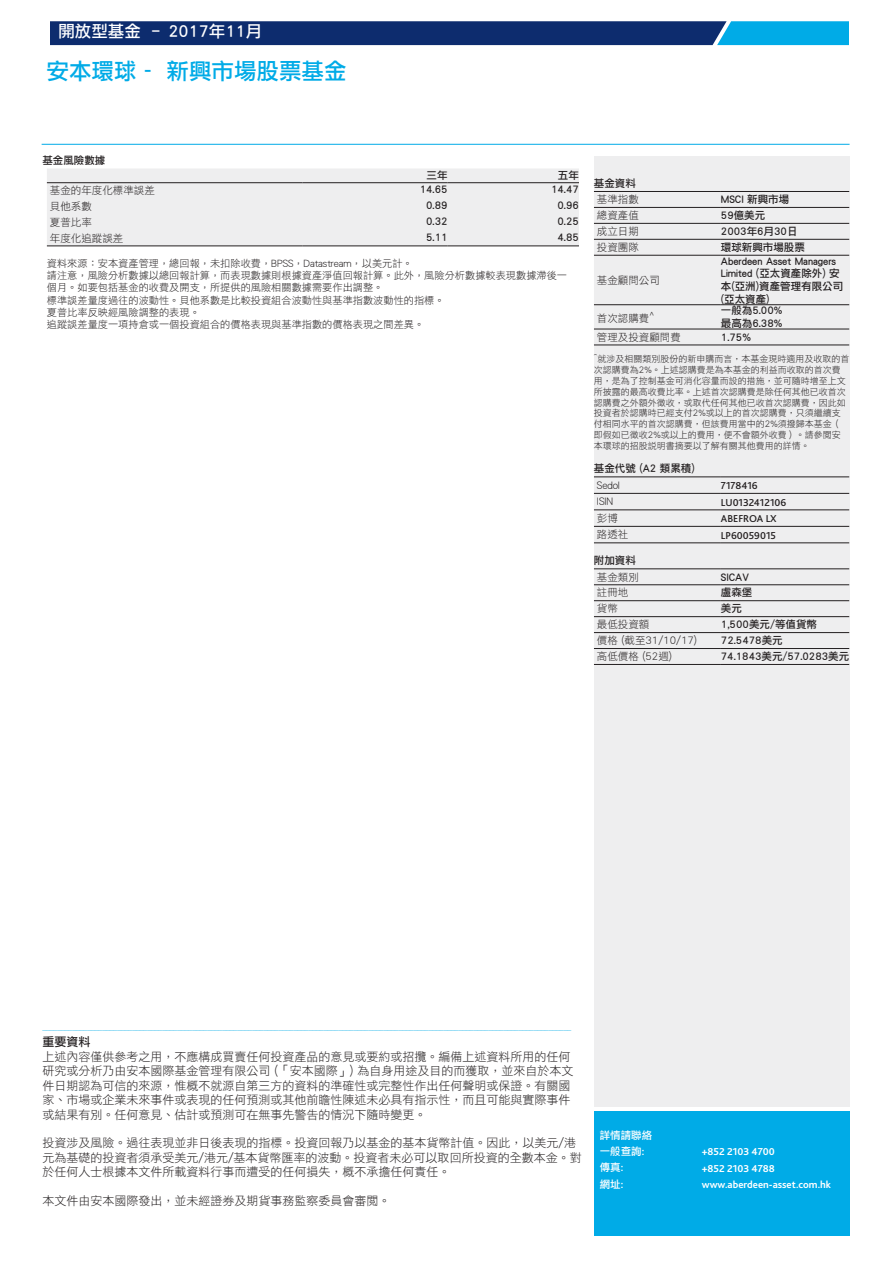
<style>
.page{position:relative;width:893px;height:1263px;background:#fff}
.page>*{position:absolute;margin:0;border:0;box-sizing:border-box;transform-origin:0 0}
.t1{font:22.5px "DF Li Hei HK W5";color:#00abe7}
.t2{font:16.5px "DF Li Hei HK W5";color:#fff}
.t3{font:12px/14.4px "DF Li Hei HK W3";color:#231f20}
.t4{font:12px "DF Li Hei HK W5";color:#231f20}
.t5{font:10.5px/12.6px "DF Li Hei HK W5";color:#231f20}
.t6{font:10.5px "DF Li Hei HK W3";color:#231f20}
.t7{font:700 10.5px "Bliss 2";color:#fff}
.t8{font:500 10.5px "Bliss 2";color:#231f20}
.t9{font:10.5px/15.3px "DF Li Hei HK W5";color:#fff}
.t10{font:10.2px/12.3px "DF Li Hei HK W3";color:#231f20}
.t11{font:9px/10.8px "DF Li Hei HK W3";color:#231f20}
</style>
<div class="page">
<div style="left:594px;top:1111px;width:256px;height:124px;background:#00abe7"></div>
<svg style="left:50px;top:21px;width:799px;height:24px;background:#0f4383"></svg>
<hr style="left:42px;top:144px;width:808px;height:1px;background:#00abe7">
<div style="left:594px;top:167px;width:256px;height:939px;background:#eeeeef"></div>
<svg style="left:594px;top:206px;width:255px;height:139px"></svg>
<hr style="left:594px;top:191px;width:127px;height:1px;background:#231f20">
<hr style="left:721px;top:191px;width:128px;height:1px;background:#231f20">
<hr style="left:594px;top:207px;width:127px;height:1px;background:#231f20">
<hr style="left:721px;top:207px;width:128px;height:1px;background:#231f20">
<hr style="left:594px;top:223px;width:127px;height:1px;background:#231f20">
<hr style="left:721px;top:223px;width:128px;height:1px;background:#231f20">
<hr style="left:594px;top:239px;width:127px;height:1px;background:#231f20">
<hr style="left:721px;top:239px;width:128px;height:1px;background:#231f20">
<hr style="left:594px;top:255px;width:127px;height:1px;background:#231f20">
<hr style="left:721px;top:255px;width:128px;height:1px;background:#231f20">
<hr style="left:594px;top:304px;width:127px;height:1px;background:#231f20">
<hr style="left:721px;top:304px;width:128px;height:1px;background:#231f20">
<hr style="left:594px;top:329px;width:127px;height:1px;background:#231f20">
<hr style="left:594px;top:345px;width:127px;height:1px;background:#231f20">
<hr style="left:721px;top:329px;width:128px;height:1px;background:#231f20">
<hr style="left:721px;top:345px;width:128px;height:1px;background:#231f20">
<svg style="left:594px;top:477px;width:255px;height:49px"></svg>
<hr style="left:594px;top:476px;width:127px;height:1px;background:#231f20">
<hr style="left:721px;top:476px;width:128px;height:1px;background:#231f20">
<hr style="left:594px;top:493px;width:127px;height:1px;background:#231f20">
<hr style="left:721px;top:493px;width:128px;height:1px;background:#231f20">
<hr style="left:594px;top:509px;width:127px;height:1px;background:#231f20">
<hr style="left:721px;top:509px;width:128px;height:1px;background:#231f20">
<hr style="left:594px;top:526px;width:127px;height:1px;background:#231f20">
<hr style="left:594px;top:542px;width:127px;height:1px;background:#231f20">
<hr style="left:721px;top:526px;width:128px;height:1px;background:#231f20">
<hr style="left:721px;top:542px;width:128px;height:1px;background:#231f20">
<svg style="left:594px;top:569px;width:255px;height:65px"></svg>
<hr style="left:594px;top:568px;width:127px;height:1px;background:#231f20">
<hr style="left:721px;top:568px;width:128px;height:1px;background:#231f20">
<hr style="left:594px;top:584px;width:127px;height:1px;background:#231f20">
<hr style="left:721px;top:584px;width:128px;height:1px;background:#231f20">
<hr style="left:594px;top:600px;width:127px;height:1px;background:#231f20">
<hr style="left:721px;top:600px;width:128px;height:1px;background:#231f20">
<hr style="left:594px;top:616px;width:127px;height:1px;background:#231f20">
<hr style="left:721px;top:616px;width:128px;height:1px;background:#231f20">
<hr style="left:594px;top:632px;width:127px;height:1px;background:#231f20">
<hr style="left:721px;top:632px;width:128px;height:1px;background:#231f20">
<hr style="left:594px;top:648px;width:127px;height:1px;background:#231f20">
<hr style="left:594px;top:664px;width:127px;height:1px;background:#231f20">
<hr style="left:721px;top:648px;width:128px;height:1px;background:#231f20">
<hr style="left:721px;top:664px;width:128px;height:1px;background:#231f20">
<div style="left:47px;top:169px;width:532px;height:77px;background:#eeeeef"></div>
<hr style="left:47px;top:182px;width:256px;height:1px;background:#231f20">
<hr style="left:303px;top:182px;width:145px;height:1px;background:#231f20">
<hr style="left:448px;top:182px;width:131px;height:1px;background:#231f20">
<hr style="left:47px;top:246px;width:256px;height:1px;background:#231f20">
<hr style="left:303px;top:246px;width:145px;height:1px;background:#231f20">
<hr style="left:448px;top:246px;width:131px;height:1px;background:#231f20">
<h2 class="t2" style="left:58px;top:23px;width:205px">開放型基金 ﹣2017年11月</h2>
<h1 class="t1" style="left:47px;top:59px;width:301px">安本環球 - 新興市場股票基金</h1>
<p class="t5" style="left:42px;top:154px;width:64px">基金風險數據</p>
<p class="t5" style="left:427px;top:169px;width:22px">三年</p>
<p class="t5" style="left:558px;top:169px;width:22px">五年</p>
<p class="t6" style="left:50px;top:184px;width:106px">基金的年度化標準誤差</p>
<p class="t5" style="left:420px;top:183px;width:29px">14.65</p>
<p class="t5" style="left:551px;top:183px;width:29px">14.47</p>
<p class="t6" style="left:50px;top:200px;width:43px">貝他系數</p>
<p class="t5" style="left:426px;top:199px;width:23px">0.89</p>
<p class="t5" style="left:557px;top:199px;width:23px">0.96</p>
<p class="t6" style="left:50px;top:216px;width:43px">夏普比率</p>
<p class="t5" style="left:426px;top:215px;width:23px">0.32</p>
<p class="t5" style="left:557px;top:215px;width:23px">0.25</p>
<p class="t6" style="left:50px;top:232px;width:75px">年度化追蹤誤差</p>
<p class="t5" style="left:426px;top:230px;width:23px">5.11</p>
<p class="t5" style="left:557px;top:230px;width:23px">4.85</p>
<p class="t10" style="left:47px;top:257px;width:522px">資料來源：安本資產管理，總回報，未扣除收費，BPSS，Datastream，以美元計。<br>請注意，風險分析數據以總回報計算，而表現數據則根據資產淨值回報計算。此外，風險分析數據較表現數據滯後一個月。如要包括基金的收費及開支，所提供的風險相關數據需要作出調整。<br>標準誤差量度過往的波動性。貝他系數是比較投資組合波動性與基準指數波動性的指標。<br>夏普比率反映經風險調整的表現。<br>追蹤誤差量度一項持倉或一個投資組合的價格表現與基準指數的價格表現之間差異。</p>
<p class="t5" style="left:594px;top:176px;width:43px">基金資料</p>
<p class="t6" style="left:597px;top:194px;width:43px">基準指數</p>
<p class="t5" style="left:721px;top:193px;width:70px">MSCI 新興市場</p>
<p class="t6" style="left:597px;top:210px;width:43px">總資產值</p>
<p class="t5" style="left:721px;top:209px;width:46px">59億美元</p>
<p class="t6" style="left:597px;top:225px;width:43px">成立日期</p>
<p class="t5" style="left:721px;top:225px;width:78px">2003年6月30日</p>
<p class="t6" style="left:597px;top:241px;width:43px">投資團隊</p>
<p class="t5" style="left:721px;top:241px;width:85px">環球新興市場股票</p>
<p class="t6" style="left:597px;top:274px;width:64px">基金顧問公司</p>
<p class="t5" style="left:721px;top:254px;width:124px">Aberdeen Asset Managers<br>Limited (亞太資產除外) 安本(亞洲)資產管理有限公司(亞太資產)</p>
<p class="t6" style="left:597px;top:312px;width:59px">首次認購費<sup>^</sup></p>
<p class="t5" style="left:721px;top:304px;width:63px">一般為5.00%最高為6.38%</p>
<p class="t6" style="left:597px;top:331px;width:85px">管理及投資顧問費</p>
<p class="t5" style="left:721px;top:330px;width:32px">1.75%</p>
<p class="t11" style="left:594px;top:353px;width:257px">^就涉及相關類別股份的新申購而言，本基金現時適用及收取的首次認購費為2%。上述認購費是為本基金的利益而收取的首次費用，是為了控制基金可消化容量而設的措施，並可隨時增至上文所披露的最高收費比率。上述首次認購費是除任何其他已收首次認購費之外額外徵收，或取代任何其他已收首次認購費，因此如投資者於認購時已經支付2%或以上的首次認購費，只須繼續支付相同水平的首次認購費，但該費用當中的2%須撥歸本基金（即假如已徵收2%或以上的費用，便不會額外收費）。請參閱安本環球的招股說明書摘要以了解有關其他費用的詳情。</p>
<p class="t5" style="left:594px;top:462px;width:102px">基金代號 (A2 類累積)</p>
<p class="t6" style="left:597px;top:479px;width:24px">Sedol</p>
<p class="t8" style="left:721px;top:479px;width:38px">7178416</p>
<p class="t6" style="left:597px;top:495px;width:18px">ISIN</p>
<p class="t8" style="left:721px;top:495px;width:67px">LU0132412106</p>
<p class="t6" style="left:597px;top:512px;width:22px">彭博</p>
<p class="t8" style="left:721px;top:512px;width:57px">ABEFROA LX</p>
<p class="t6" style="left:597px;top:528px;width:33px">路透社</p>
<p class="t8" style="left:721px;top:528px;width:57px">LP60059015</p>
<p class="t5" style="left:594px;top:554px;width:43px">附加資料</p>
<p class="t6" style="left:597px;top:571px;width:43px">基金類別</p>
<p class="t5" style="left:721px;top:570px;width:30px">SICAV</p>
<p class="t6" style="left:597px;top:587px;width:33px">註冊地</p>
<p class="t5" style="left:721px;top:586px;width:33px">盧森堡</p>
<p class="t6" style="left:597px;top:603px;width:22px">貨幣</p>
<p class="t5" style="left:721px;top:602px;width:22px">美元</p>
<p class="t6" style="left:597px;top:619px;width:54px">最低投資額</p>
<p class="t5" style="left:721px;top:618px;width:98px">1,500美元/等值貨幣</p>
<p class="t6" style="left:597px;top:634px;width:102px">價格 (截至31/10/17)</p>
<p class="t5" style="left:721px;top:634px;width:63px">72.5478美元</p>
<p class="t6" style="left:597px;top:650px;width:77px">高低價格 (52週)</p>
<p class="t5" style="left:721px;top:650px;width:130px">74.1843美元/57.0283美元</p>
<p class="t4" style="left:42px;top:1035px;width:49px">重要資料</p>
<p class="t3" style="left:42px;top:1049px;width:533px">上述內容僅供參考之用，不應構成買賣任何投資產品的意見或要約或招攬。編備上述資料所用的任何研究或分析乃由安本國際基金管理有限公司 (「安本國際」) 為自身用途及目的而獲取，並來自於本文件日期認為可信的來源，惟概不就源自第三方的資料的準確性或完整性作出任何聲明或保證。有關國家、市場或企業未來事件或表現的任何預測或其他前瞻性陳述未必具有指示性，而且可能與實際事件或結果有別。任何意見、估計或預測可在無事先警告的情況下隨時變更。</p>
<p class="t3" style="left:42px;top:1135px;width:541px">投資涉及風險。過往表現並非日後表現的指標。投資回報乃以基金的基本貨幣計值。因此，以美元/港元為基礎的投資者須承受美元/港元/基本貨幣匯率的波動。投資者未必可以取回所投資的全數本金。對於任何人士根據本文件所載資料行事而遭受的任何損失，概不承擔任何責任。</p>
<p class="t3" style="left:42px;top:1193px;width:350px">本文件由安本國際發出，並未經證券及期貨事務監察委員會審閱。</p>
<p class="t9" style="left:600px;top:1127px;width:54px">詳情請聯絡一般查詢:</p>
<p class="t7" style="left:702px;top:1145px;width:75px">+852 2103 4700</p>
<p class="t9" style="left:600px;top:1159px;width:25px">傳真:</p>
<p class="t7" style="left:702px;top:1161px;width:74px">+852 2103 4788</p>
<p class="t9" style="left:600px;top:1175px;width:25px">網址:</p>
<p class="t7" style="left:702px;top:1178px;width:131px">www.aberdeen-asset.com.hk</p>
</div>
